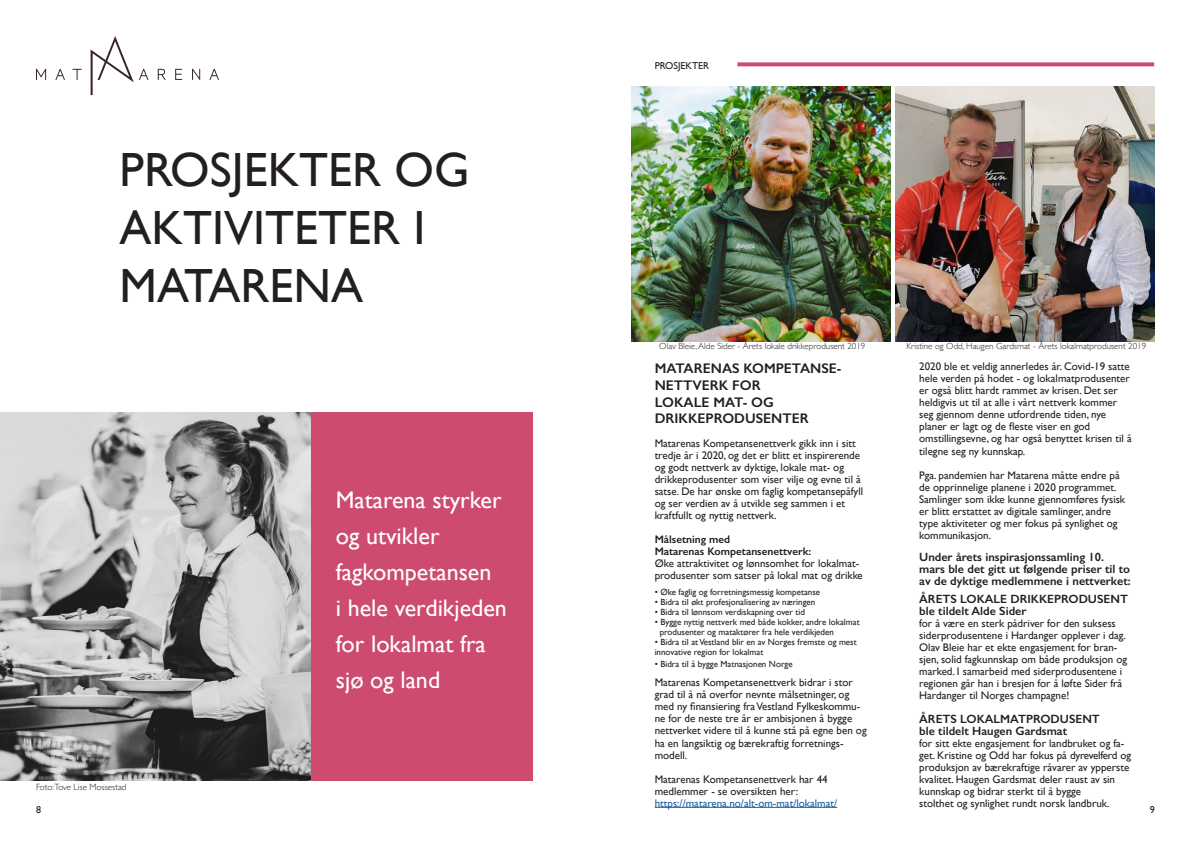
<style>
.page{position:relative;width:1191px;height:842px;background:#fff}
.page>*{position:absolute;margin:0;border:0;box-sizing:border-box;transform-origin:0 0}
.Page_Header_-_Blue{font:48px "Gill Sans";color:#231f20}
.Page_Body_Text_-_Bla{font:24px/36px "Gill Sans";color:#fff}
.Blue_Text_-_Align_Le{font:600 14px/16.8px "Gill Sans";color:#231f20}
.t1{font:600 12px/12px "Gill Sans";color:#231f20}
.t2{font:11px/12px "Gill Sans";color:#231f20}
.t3{font:600 11px/12px "Gill Sans";color:#231f20}
.Page_Section_Title{font:10px "Gill Sans";color:#231f20}
.t4{font:9px/10px "Gill Sans";color:#231f20}
.t5{font:300 9px "Gill Sans";color:#231f20}
.s1{color:#175d9e}
</style>
<div class="page">
<svg style="left:737px;top:62px;width:417px;height:4px;background:#d25b7d"></svg>
<div style="left:310px;top:412px;width:223px;height:368px;background:#ce4b70"></div>
<img style="left:0;top:412px;width:310px;height:368px">
<hr style="left:654px;top:807px;width:183px;height:1px;background:#175d9e">
<svg style="left:36px;top:36px;width:183px;height:59px"></svg>
<img style="left:631px;top:86px;width:260px;height:256px">
<img style="left:895px;top:86px;width:260px;height:256px">
<p class="Page_Header_-_Blue" style="left:120px;top:142px;width:351px">PROSJEKTER OG</p>
<p class="Page_Header_-_Blue" style="left:120px;top:200px;width:307px">AKTIVITETER I</p>
<p class="Page_Header_-_Blue" style="left:120px;top:257px;width:245px">MATARENA</p>
<p class="Page_Section_Title" style="left:654px;top:60px;width:56px">PROSJEKTER</p>
<p class="t5" style="left:659px;top:339px;width:208px">Olav Bleie, Alde Sider - Årets lokale drikkeprodusent 2019</p>
<p class="t5" style="left:906px;top:339px;width:241px">Kristine og Odd, Haugen Gardsmat - Årets lokalmatprodusent 2019</p>
<p class="t2" style="left:919px;top:361px;width:214px">2020 ble et veldig annerledes år. Covid-19 satte hele verden på hodet - og lokalmatprodusenter er også blitt hardt rammet av krisen. Det ser heldigvis ut til at alle i vårt nettverk kommer seg gjennom denne utfordrende tiden, nye planer er lagt og de fleste viser en god omstillingsevne, og har også benyttet krisen til å tilegne seg ny kunnskap.</p>
<p class="t2" style="left:919px;top:469px;width:207px">Pga. pandemien har Matarena måtte endre på de opprinnelige planene i 2020 programmet.<br>Samlinger som ikke kunne gjennomføres fysisk er blitt erstattet av digitale samlinger, andre type aktiviteter og mer fokus på synlighet og kommunikasjon.</p>
<p class="t1" style="left:919px;top:550px;width:213px">Under årets inspirasjonssamling 10. mars ble det gitt ut følgende priser til to av de dyktige medlemmene i nettverket:</p>
<p class="t1" style="left:919px;top:592px;width:210px">ÅRETS LOKALE DRIKKEPRODUSENT</p>
<p class="t1" style="left:919px;top:604px;width:109px">ble tildelt Alde Sider</p>
<p class="t2" style="left:919px;top:617px;width:209px">for å være en sterk pådriver for den suksess siderprodusentene i Hardanger opplever i dag.<br>Olav Bleie har et ekte engasjement for bran&shy;sjen, solid fagkunnskap om både produksjon og marked. I samarbeid med siderprodusentene i regionen går han i bresjen for å løfte Sider frå Hardanger til Norges champagne!</p>
<p class="t1" style="left:919px;top:712px;width:182px">ÅRETS LOKALMATPRODUSENT</p>
<p class="t1" style="left:919px;top:724px;width:149px">ble tildelt Haugen Gardsmat</p>
<p class="t2" style="left:919px;top:737px;width:213px">for sitt ekte engasjement for landbruket og fa&shy;get. Kristine og Odd har fokus på dyrevelferd og produksjon av bærekraftige råvarer av ypperste kvalitet. Haugen Gardsmat deler raust av sin kunnskap og bidrar sterkt til å bygge</p>
<p class="t2" style="left:919px;top:797px;width:192px">stolthet og synlighet rundt norsk landbruk.</p>
<p class="Blue_Text_-_Align_Le" style="left:654px;top:360px;width:188px">MATARENAS KOMPETANSE-</p>
<p class="Blue_Text_-_Align_Le" style="left:654px;top:377px;width:108px">NETTVERK FOR</p>
<p class="Blue_Text_-_Align_Le" style="left:654px;top:393px;width:156px">LOKALE MAT- OG<br>DRIKKEPRODUSENTER</p>
<p class="t2" style="left:654px;top:438px;width:210px">Matarenas Kompetansenettverk gikk inn i sitt tredje år i 2020, og det er blitt et inspirerende og godt nettverk av dyktige, lokale mat- og drikkeprodusenter som viser vilje og evne til å satse. De har ønske om faglig kompetansepåfyll og ser verdien av å utvikle seg sammen i et kraftfullt og nyttig nettverk.</p>
<p class="t3" style="left:654px;top:534px;width:158px">Målsetning med<br>Matarenas Kompetansenettverk:</p>
<p class="t2" style="left:654px;top:558px;width:210px">Øke attraktivitet og lønnsomhet for lokalmat&shy;produsenter som satser på lokal mat og drikke</p>
<p class="t4" style="left:654px;top:587px;width:167px">• Øke faglig og forretningsmessig kompetanse</p>
<p class="t4" style="left:654px;top:597px;width:162px">• Bidra til økt profesjonalisering av næringen</p>
<p class="t4" style="left:654px;top:607px;width:152px">• Bidra til lønnsom verdiskapning over tid</p>
<p class="t4" style="left:659px;top:617px;width:201px;text-indent:-5px">• Bygge nyttig nettverk med både kokker, andre lokalmat produsenter og mataktører fra hele verdikjeden</p>
<p class="t4" style="left:654px;top:637px;width:204px">• Bidra til at Vestland blir en av Norges fremste og mest innovative region for lokalmat</p>
<p class="t4" style="left:654px;top:659px;width:140px">• Bidra til å bygge Matnasjonen Norge</p>
<p class="t2" style="left:654px;top:677px;width:214px">Matarenas Kompetansenettverk bidrar i stor grad til å nå overfor nevnte målsetninger, og med ny finansiering fra Vestland Fylkeskommu&shy;ne for de neste tre år er ambisjonen å bygge nettverket videre til å kunne stå på egne ben og ha en langsiktig og bærekraftig forretnings-</p>
<p class="t2" style="left:654px;top:749px;width:34px">modell.</p>
<p class="t2" style="left:654px;top:773px;width:184px">Matarenas Kompetansenettverk har 44 medlemmer - se oversikten her: <span class="s1">https://matarena.no/alt-om-mat/lokalmat/</span></p>
<p class="Page_Body_Text_-_Bla" style="left:336px;top:482px;width:167px">Matarena styrker og utvikler fagkompetansen</p>
<p class="Page_Body_Text_-_Bla" style="left:336px;top:590px;width:172px">i hele verdikjeden for lokalmat fra sjø og land</p>
<p class="t5" style="left:36px;top:780px;width:92px">Foto:Tove Lise Mossestad</p>
<p class="Page_Section_Title" style="left:36px;top:804px;width:6px">8</p>
<p class="Page_Section_Title" style="left:1150px;top:804px;width:6px">9</p>
</div>
